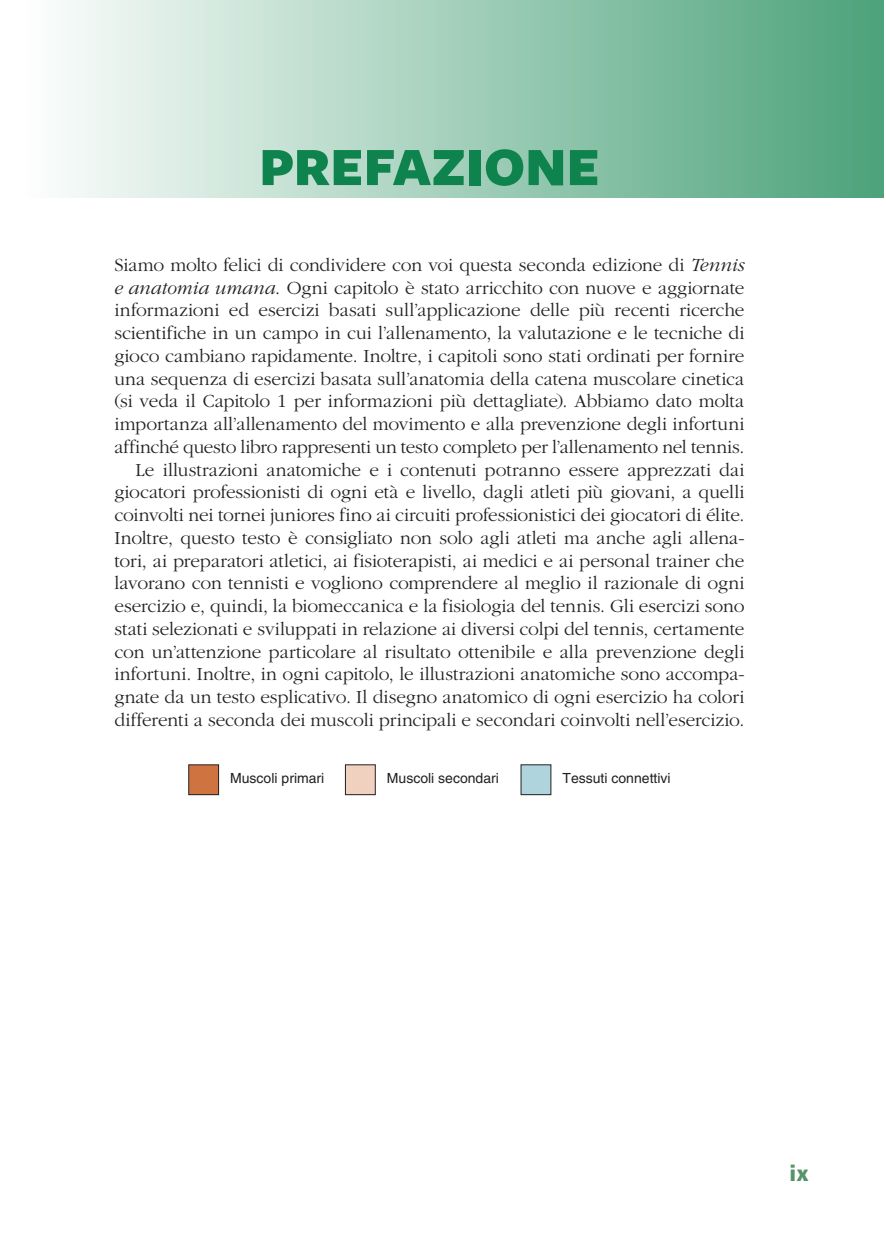
<style>
.page{position:relative;width:886px;height:1241px;background:#fff}
.page>*{position:absolute;margin:0;border:0;box-sizing:border-box;transform-origin:0 0}
.t1{font:900 56px "Freight Sans Pro";color:#0f834d}
.t2{font:900 22.75px "Univers LT Std";color:#569467;scale:.9 1}
.t3{font:300 19.25px/22.8px "Garamond LT";letter-spacing:-.005em;color:#231f20;text-align:right}
.t4{font:14px "Helvetica LT Std";color:#231f20}
.s1{font-style:italic}
</style>
<div class="page">
<div style="left:25px;top:0;width:858px;height:198px;background:linear-gradient(to right,#fdfefd,#4ca27a)"></div>
<div style="left:189px;top:765px;width:30px;height:30px;background:#cf7341"></div>
<div style="left:188px;top:764px;width:31px;height:31px;border:1px solid #231f20"></div>
<div style="left:345px;top:765px;width:30px;height:30px;background:#f0d0bf"></div>
<div style="left:345px;top:764px;width:31px;height:31px;border:1px solid #231f20"></div>
<div style="left:521px;top:765px;width:30px;height:30px;background:#b0d4dd"></div>
<h1 class="t1" style="left:259px;top:128px;width:342px">PREFAZIONE</h1>
<p class="t3" style="left:114px;top:254px;width:632px">Siamo molto felici di condividere con voi questa seconda edizione di <span class="s1">Tennis e anatomia umana</span>. Ogni capitolo è stato arricchito con nuove e aggiornate informazioni ed esercizi basati sull’applicazione delle più recenti ricerche scientifiche in un campo in cui l’allenamento, la valutazione e le tecniche di gioco cambiano rapidamente. Inoltre, i capitoli sono stati ordinati per fornire una sequenza di esercizi basata sull’anatomia della catena muscolare cinetica (si veda il Capitolo 1 per informazioni più dettagliate). Abbiamo dato molta importanza all’allenamento del movimento e alla prevenzione degli infortuni affinché questo libro rappresenti un testo completo per l’allenamento nel tennis.<br>Le illustrazioni anatomiche e i contenuti potranno essere apprezzati dai giocatori professionisti di ogni età e livello, dagli atleti più giovani, a quelli coinvolti nei tornei juniores fino ai circuiti professionistici dei giocatori di élite.<br>Inoltre, questo testo è consigliato non solo agli atleti ma anche agli allena&shy;tori, ai preparatori atletici, ai fisioterapisti, ai medici e ai personal trainer che lavorano con tennisti e vogliono comprendere al meglio il razionale di ogni esercizio e, quindi, la biomeccanica e la fisiologia del tennis. Gli esercizi sono stati selezionati e sviluppati in relazione ai diversi colpi del tennis, certamente con un’attenzione particolare al risultato ottenibile e alla prevenzione degli infortuni. Inoltre, in ogni capitolo, le illustrazioni anatomiche sono accompa&shy;gnate da un testo esplicativo. Il disegno anatomico di ogni esercizio ha colori differenti a seconda dei muscoli principali e secondari coinvolti nell’esercizio.</p>
<p class="t4" style="left:230px;top:770px;width:96px">Muscoli primari</p>
<p class="t4" style="left:387px;top:770px;width:114px">Muscoli secondari</p>
<p class="t4" style="left:562px;top:770px;width:110px">Tessuti connettivi</p>
<p class="t2" style="left:789px;top:1158px;width:23px">ix</p>
</div>
